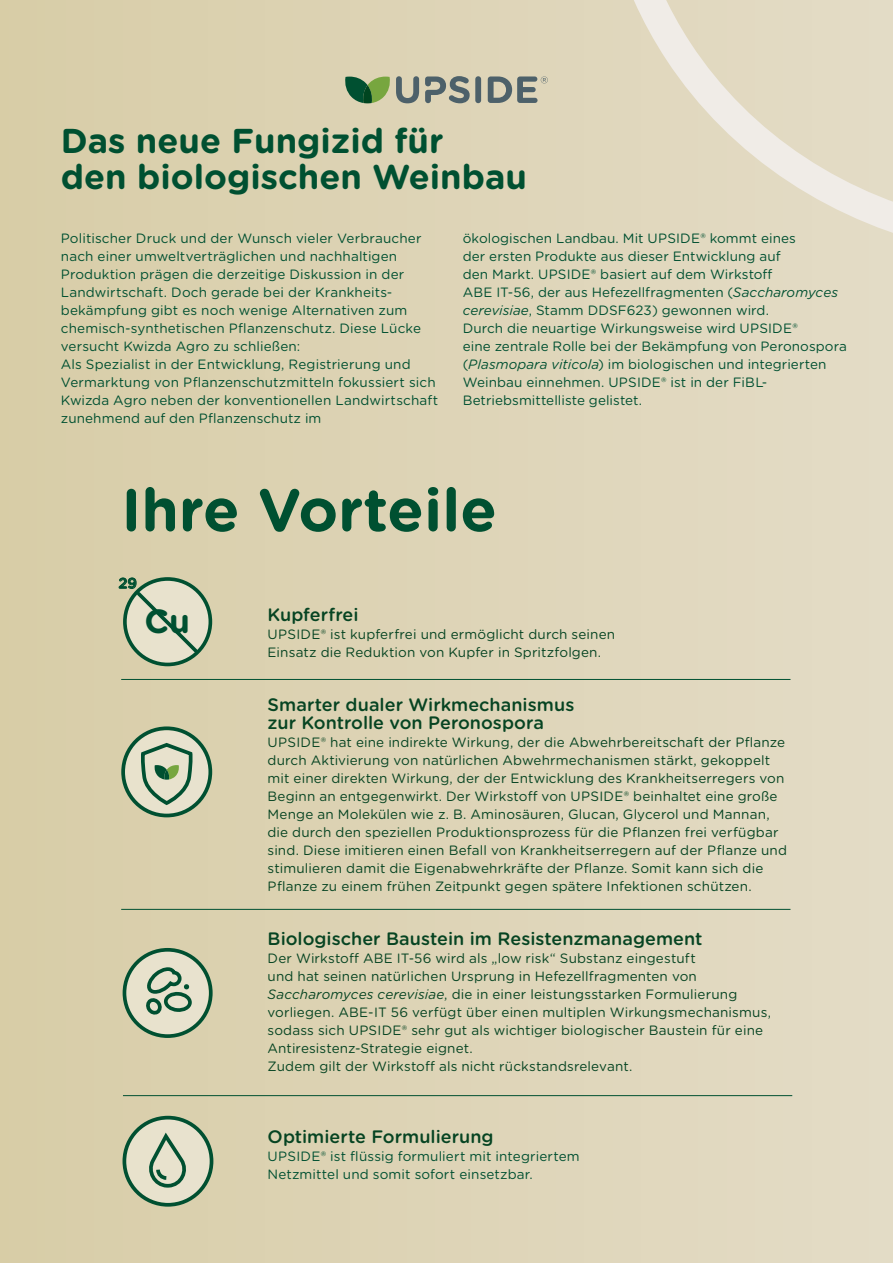
<style>
.page{position:relative;width:893px;height:1263px;background:#fff}
.page>*{position:absolute;margin:0;border:0;box-sizing:border-box;transform-origin:0 0}
.t1{font:700 60px "Gotham Rounded";color:#005031}
.t2{font:700 34.5px/36px "Gotham Rounded";color:#005031}
.t3{font:700 33.45px "Gotham Rounded";color:#005031}
.t4{font:500 18px/18px "Gotham Rounded";color:#064422}
.t5{font:500 14.55px "Gotham Rounded";color:#005031}
.t6{font:13.5px/18px "Gotham Rounded";letter-spacing:.01em;color:#064422}
.t7{font:13.5px/18px "Gotham Rounded";letter-spacing:.01em;color:#005031}
.s1{font-style:italic}
</style>
<div class="page">
<div style="left:0;top:0;width:893px;height:1263px;background:linear-gradient(to right,#d8cda7,#e4dcc6)"></div>
<svg style="left:586px;top:0;width:307px;height:276px;background:#e3dbc5"></svg>
<svg style="left:121px;top:946px;width:93px;height:94px;background:#b6c0a5"></svg>
<svg style="left:119px;top:725px;width:95px;height:94px;background:#b3bea2"></svg>
<svg style="left:125px;top:579px;width:85px;height:85px"></svg>
<div style="left:123px;top:577px;width:89px;height:89px;border:4px solid #005031;border-radius:50%"></div>
<svg style="left:134px;top:589px;width:68px;height:68px;background:#d0d2bc"></svg>
<svg style="left:121px;top:1114px;width:94px;height:94px;background:#bbc3a9"></svg>
<hr style="left:121px;top:679px;width:669px;height:1px;background:#005031">
<hr style="left:121px;top:909px;width:669px;height:1px;background:#005031">
<hr style="left:123px;top:1095px;width:669px;height:1px;background:#005031">
<div style="left:475px;top:76px;width:6px;height:27px;background:#4d616a;border-radius:3px"></div>
<svg style="left:425px;top:76px;width:45px;height:27px"></svg>
<svg style="left:488px;top:76px;width:60px;height:27px;background:#9a9f94"></svg>
<svg style="left:345px;top:76px;width:74px;height:27px;background:#79956f"></svg>
<h2 class="t2" style="left:61px;top:121px;width:468px">Das neue Fungizid für<br>den biologischen Weinbau</h2>
<p class="t7" style="left:61px;top:229px;width:379px">Politischer Druck und der Wunsch vieler Verbraucher nach einer umweltverträglichen und nachhaltigen Produktion prägen die derzeitige Diskussion in der Landwirtschaft. Doch gerade bei der Krankheits&shy;bekämpfung gibt es noch wenige Alternativen zum chemisch-synthetischen Pflanzenschutz. Diese Lücke versucht Kwizda Agro zu schließen:<br>Als Spezialist in der Entwicklung, Registrierung und Vermarktung von Pflanzenschutzmitteln fokussiert sich Kwizda Agro neben der konventionellen Landwirtschaft zunehmend auf den Pflanzenschutz im</p>
<p class="t7" style="left:463px;top:229px;width:386px">ökologischen Landbau. Mit UPSIDE® kommt eines<br>der ersten Produkte aus dieser Entwicklung auf<br>den Markt. UPSIDE® basiert auf dem Wirkstoff<br>ABE IT-56, der aus Hefezellfragmenten (<span class="s1">Saccharomyces cerevisiae</span>, Stamm DDSF623) gewonnen wird.<br>Durch die neuartige Wirkungsweise wird UPSIDE®<br>eine zentrale Rolle bei der Bekämpfung von Peronospora (<span class="s1">Plasmopara viticola</span>) im biologischen und integrierten Weinbau einnehmen. UPSIDE® ist in der FiBL-Betriebsmittelliste gelistet.</p>
<h1 class="t1" style="left:121px;top:466px;width:377px">Ihre Vorteile</h1>
<p class="t5" style="left:119px;top:573px;width:20px">29</p>
<h3 class="t3" style="left:144px;top:597px;width:47px">Cu</h3>
<h3 class="t4" style="left:268px;top:605px;width:92px">Kupferfrei</h3>
<p class="t6" style="left:268px;top:625px;width:349px">UPSIDE® ist kupferfrei und ermöglicht durch seinen<br>Einsatz die Reduktion von Kupfer in Spritzfolgen.</p>
<h3 class="t4" style="left:268px;top:695px;width:308px">Smarter dualer Wirkmechanismus zur Kontrolle von Peronospora</h3>
<p class="t6" style="left:268px;top:733px;width:521px">UPSIDE® hat eine indirekte Wirkung, der die Abwehrbereitschaft der Pflanze durch Aktivierung von natürlichen Abwehrmechanismen stärkt, gekoppelt mit einer direkten Wirkung, der der Entwicklung des Krankheitserregers von Beginn an entgegenwirkt. Der Wirkstoff von UPSIDE® beinhaltet eine große Menge an Molekülen wie z. B. Aminosäuren, Glucan, Glycerol und Mannan, die durch den speziellen Produktionsprozess für die Pflanzen frei verfügbar sind. Diese imitieren einen Befall von Krankheitserregern auf der Pflanze und stimulieren damit die Eigenabwehrkräfte der Pflanze. Somit kann sich die Pflanze zu einem frühen Zeitpunkt gegen spätere Infektionen schützen.</p>
<h3 class="t4" style="left:268px;top:929px;width:437px">Biologischer Baustein im Resistenzmanagement</h3>
<p class="t6" style="left:268px;top:949px;width:505px">Der Wirkstoff ABE IT-56 wird als „low risk“ Substanz eingestuft<br>und hat seinen natürlichen Ursprung in Hefezellfragmenten von <span class="s1">Saccharomyces cerevisiae</span>, die in einer leistungsstarken Formulierung vorliegen. ABE-IT 56 verfügt über einen multiplen Wirkungsmechanismus, sodass sich UPSIDE® sehr gut als wichtiger biologischer Baustein für eine Antiresistenz-Strategie eignet.<br>Zudem gilt der Wirkstoff als nicht rückstandsrelevant.</p>
<h3 class="t4" style="left:268px;top:1127px;width:228px">Optimierte Formulierung</h3>
<p class="t7" style="left:268px;top:1147px;width:314px">UPSIDE® ist flüssig formuliert mit integriertem<br>Netzmittel und somit sofort einsetzbar.</p>
</div>
